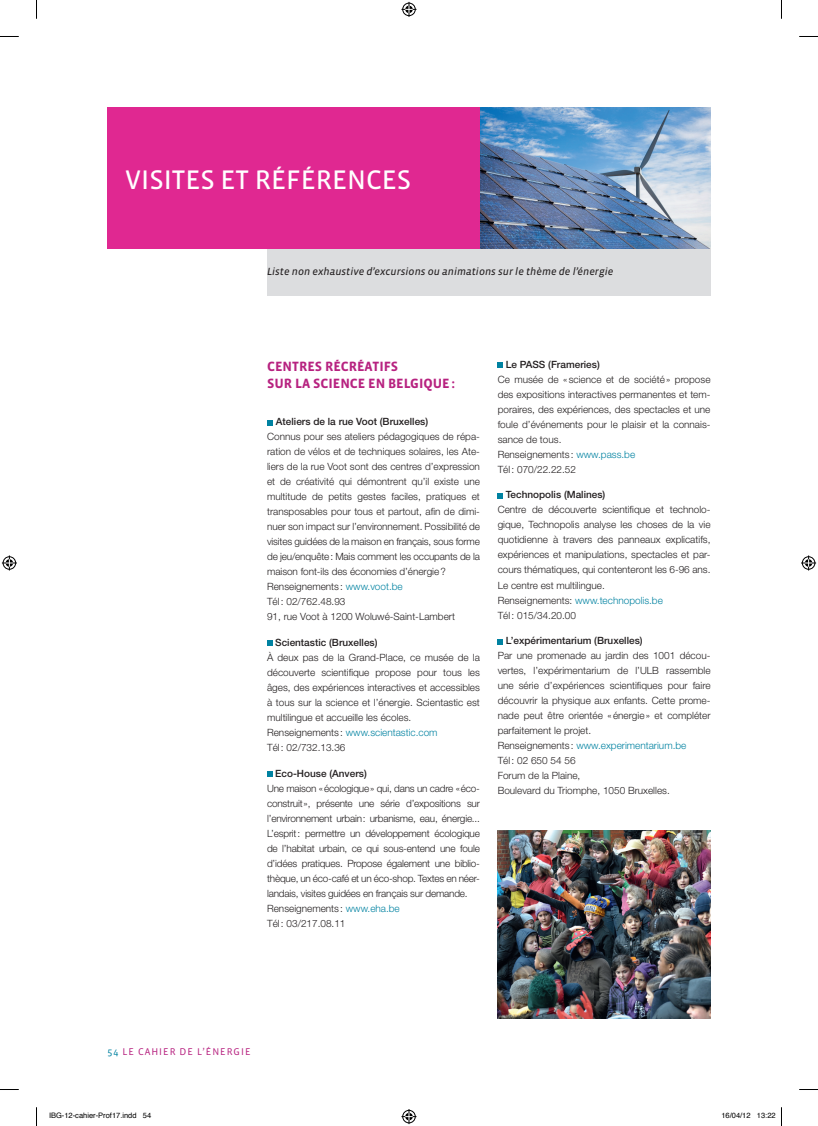
<style>
.page{position:relative;width:818px;height:1126px;background:#fff}
.page>*{position:absolute;margin:0;border:0;box-sizing:border-box;transform-origin:0 0}
.t1{font:27.5px "Vista Sans Reg";color:#fff}
.t2{font:700 13.75px/17.5px "Vista Sans";color:#b72280}
.t3{font:italic 10.62px "Vista Sans Reg";color:#231f20}
.t4{font:300 10px/15px "Helvetica Neue";color:#231f20}
.t5{font:300 10px/15px "Helvetica Neue";letter-spacing:-.02em;color:#231f20}
.t6{font:500 10px "Helvetica Neue";color:#231f20}
.t7{font:10px "Vista Sans";letter-spacing:.1em;color:#b72280}
.t8{font:7.5px "Helvetica";color:#000}
.s1{color:#0082a1}
</style>
<div class="page">
<img style="left:479px;top:107px;width:231px;height:142px">
<div style="left:107px;top:107px;width:372px;height:142px;background:#e02891"></div>
<div style="left:267px;top:249px;width:443px;height:46px;background:#dcdddf"></div>
<svg style="left:497px;top:362px;width:5px;height:6px"></svg>
<svg style="left:497px;top:493px;width:5px;height:5px"></svg>
<svg style="left:497px;top:639px;width:5px;height:5px"></svg>
<svg style="left:267px;top:420px;width:5px;height:5px"></svg>
<svg style="left:267px;top:640px;width:5px;height:6px"></svg>
<svg style="left:267px;top:771px;width:5px;height:5px"></svg>
<img style="left:497px;top:830px;width:213px;height:188px">
<svg style="left:0;top:36px;width:19px;height:1px"></svg>
<svg style="left:799px;top:36px;width:18px;height:1px"></svg>
<svg style="left:0;top:1089px;width:19px;height:1px"></svg>
<svg style="left:799px;top:1089px;width:18px;height:1px"></svg>
<svg style="left:36px;top:0;width:1px;height:19px"></svg>
<svg style="left:36px;top:1107px;width:1px;height:18px"></svg>
<svg style="left:401px;top:2px;width:15px;height:15px"></svg>
<svg style="left:401px;top:1109px;width:15px;height:14px"></svg>
<svg style="left:2px;top:555px;width:15px;height:15px"></svg>
<svg style="left:801px;top:555px;width:14px;height:15px"></svg>
<h1 class="t1" style="left:125px;top:169px;width:287px">VISITES ET RÉFÉRENCES</h1>
<p class="t3" style="left:267px;top:267px;width:347px">Liste non exhaustive d’excursions ou animations sur le thème de l’énergie</p>
<h2 class="t2" style="left:267px;top:358px;width:189px">CENTRES RÉCRÉATIFS<br>SUR LA SCIENCE EN BELGIQUE :</h2>
<p class="t6" style="left:276px;top:418px;width:154px">Ateliers de la rue Voot (Bruxelles)</p>
<p class="t4" style="left:267px;top:430px;width:214px">Connus pour ses ateliers pédagogiques de répa&shy;ration de vélos et de techniques solaires, les Ate&shy;liers de la rue Voot sont des centres d’expression et de créativité qui démontrent qu’il existe une multitude de petits gestes faciles, pratiques et transposables pour tous et partout, afin de dimi&shy;nuer son impact sur l’environnement. Possibilité de visites guidées de la maison en français, sous forme de jeu/enquête : Mais comment les occupants de la maison font-ils des économies d’énergie ?<br>Renseignements : <span class="s1">www.voot.be<br></span>Tél : 02/762.48.93<br>91, rue Voot à 1200 Woluwé-Saint-Lambert</p>
<p class="t6" style="left:275px;top:638px;width:104px">Scientastic (Bruxelles)</p>
<p class="t4" style="left:267px;top:650px;width:214px">À deux pas de la Grand-Place, ce musée de la découverte scientifique propose pour tous les âges, des expériences interactives et accessibles à tous sur la science et l’énergie. Scientastic est multilingue et accueille les écoles.<br>Renseignements : <span class="s1">www.scientastic.com<br></span>Tél : 02/732.13.36</p>
<p class="t6" style="left:275px;top:769px;width:93px">Eco-House (Anvers)</p>
<p class="t5" style="left:267px;top:781px;width:214px">Une maison « écologique » qui, dans un cadre « éco&shy;construit », présente une série d’expositions sur l’environnement urbain : urbanisme, eau, énergie...<br>L’esprit : permettre un développement écologique de l’habitat urbain, ce qui sous-entend une foule d’idées pratiques. Propose également une biblio&shy;thèque, un éco-café et un éco-shop. Textes en néer&shy;landais, visites guidées en français sur demande.<br>Renseignements : <span class="s1">www.eha.be<br></span>Tél : 03/217.08.11</p>
<p class="t6" style="left:505px;top:360px;width:95px">Le PASS (Frameries)</p>
<p class="t4" style="left:497px;top:372px;width:214px">Ce musée de « science et de société » propose des expositions interactives permanentes et tem&shy;poraires, des expériences, des spectacles et une foule d’événements pour le plaisir et la connais&shy;sance de tous.<br>Renseignements : <span class="s1">www.pass.be<br></span>Tél : 070/22.22.52</p>
<p class="t6" style="left:505px;top:491px;width:101px">Technopolis (Malines)</p>
<p class="t4" style="left:497px;top:503px;width:214px">Centre de découverte scientifique et technolo&shy;gique, Technopolis analyse les choses de la vie quotidienne à travers des panneaux explicatifs, expériences et manipulations, spectacles et par&shy;cours thématiques, qui contenteront les 6-96 ans.<br>Le centre est multilingue.<br>Renseignements: <span class="s1">www.technopolis.be<br></span>Tél : 015/34.20.00</p>
<p class="t6" style="left:505px;top:637px;width:138px">L’expérimentarium (Bruxelles)</p>
<p class="t4" style="left:497px;top:649px;width:214px">Par une promenade au jardin des 1001 décou&shy;vertes, l’expérimentarium de l’ULB rassemble une série d’expériences scientifiques pour faire découvrir la physique aux enfants. Cette prome&shy;nade peut être orientée « énergie » et compléter parfaitement le projet.<br>Renseignements : <span class="s1">www.experimentarium.be<br></span>Tél : 02 650 54 56<br>Forum de la Plaine,<br>Boulevard du Triomphe, 1050 Bruxelles.</p>
<p class="t7" style="left:107px;top:1047px;width:144px"><span class="s1">54</span> LE CAHIER DE L’ÉNERGIE</p>
<p class="t8" style="left:49px;top:1112px;width:104px">IBG-12-cahier-Prof17.indd 54</p>
<p class="t8" style="left:721px;top:1112px;width:56px">16/04/12 13:22</p>
</div>
